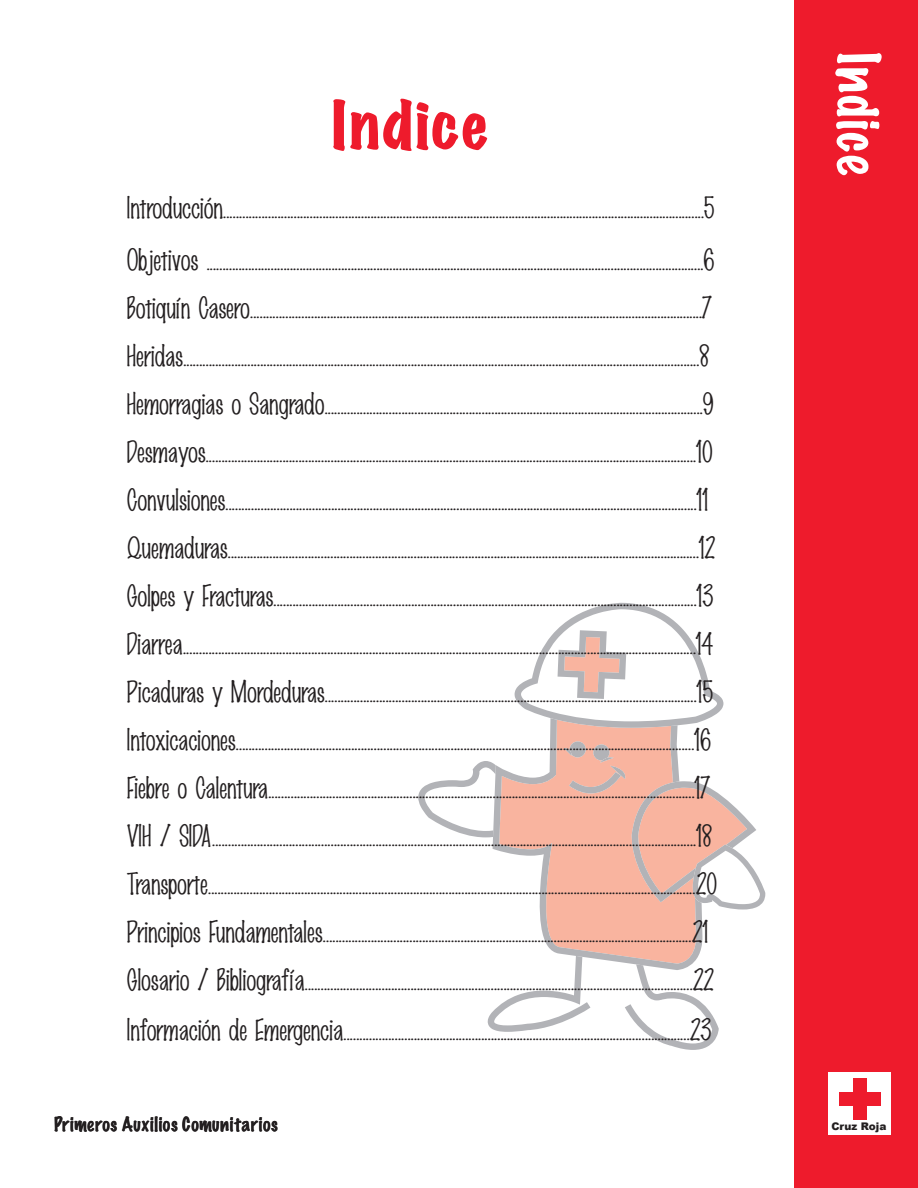
<style>
.page{position:relative;width:918px;height:1188px;background:#fff}
.page>*{position:absolute;margin:0;border:0;box-sizing:border-box;transform-origin:0 0}
.t1{font:expanded 60px "Marker Felt";letter-spacing:.035em;color:#ee1b2c}
.t2{font:100 54px "Marker Felt";letter-spacing:.035em;color:#fff}
.t3{font:27px/48.2px "Marker Fine Point";color:#231f20;scale:1.1 1}
.t4{font:100 18px "Marker Felt";letter-spacing:.04em;color:#231f20}
.t5{font:900 10.5px "Arial";color:#231f20}
</style>
<div class="page">
<div style="left:794px;top:0;width:124px;height:1188px;background:#ee1b2c"></div>
<svg style="left:418px;top:761px;width:75px;height:76px"></svg>
<svg style="left:625px;top:970px;width:94px;height:80px"></svg>
<svg style="left:488px;top:970px;width:102px;height:62px"></svg>
<svg style="left:493px;top:728px;width:210px;height:242px"></svg>
<svg style="left:515px;top:603px;width:208px;height:125px"></svg>
<svg style="left:564px;top:741px;width:201px;height:169px"></svg>
<div style="left:829px;top:1072px;width:62px;height:62px;background:#fff"></div>
<div style="left:839px;top:1092px;width:41px;height:13px;background:#ee1b2c"></div>
<div style="left:853px;top:1078px;width:13px;height:41px;background:#ee1b2c"></div>
<h1 class="t1" style="left:332px;top:94px;width:158px">Indice</h1>
<p class="t3" style="left:128px;top:180px;width:536px;line-height:52.5px">Introducción.................................................................................................................................................5<br>Objetivos ................................................. ...............................................................................................6</p>
<p class="t3" style="left:127px;top:283px;width:538px">Botiquín Casero..........................................................................................................................................7<br>Heridas.............................................................................................................................................................8<br>Hemorragias o Sangrado...................................................................................................................9<br>Desmayos.....................................................................................................................................................10<br>Convulsiones...............................................................................................................................................11<br>Quemaduras................................................................................................................................................12<br>Golpes y Fracturas............................................................................................................ ....................13<br>Diarrea.............................................................................................................................................................14<br>Picaduras y Mordeduras.................................................................................................................15<br>Intoxicaciones...........................................................................................................................................16<br>Fiebre o Calentura..................................................................................................................................17<br>VIH / SIDA....................................................................................................................................................18<br>Transporte....................................................................................................................................................20<br>Principios Fundamentales................................................................................................................21<br>Glosario / Bibliografía....................................................................................................................22<br>Información de Emergencia.........................................................................................................23</p>
<h2 class="t2" style="left:885px;top:52px;width:125px;rotate:90deg">Indice</h2>
<p class="t4" style="left:54px;top:1116px;width:225px">Primeros Auxilios Comunitarios</p>
<p class="t5" style="left:831px;top:1120px;width:56px">Cruz Roja</p>
<p class="t5" style="left:833px;top:1121px;width:56px">Cruz Roja</p>
</div>
